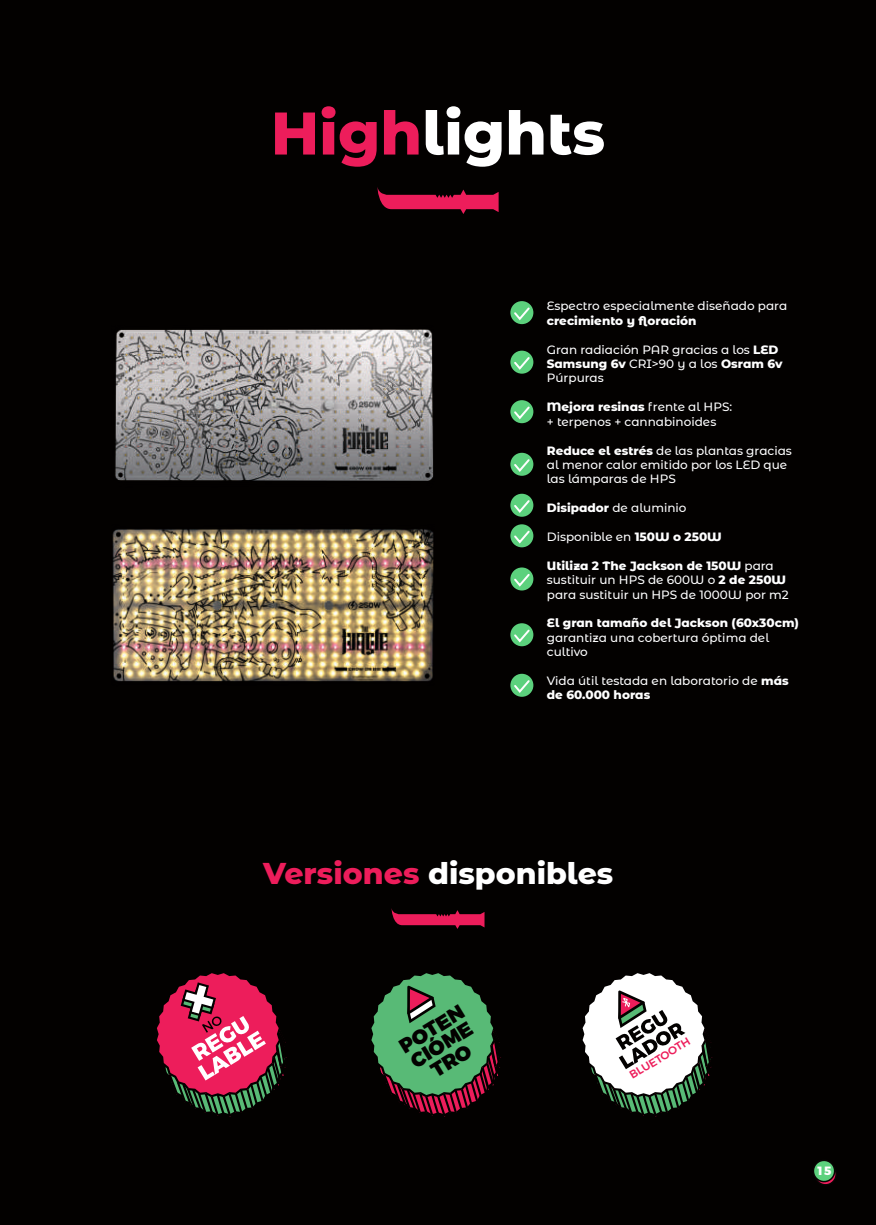
<style>
.page{position:relative;width:876px;height:1225px;background:#030100}
.page>*{position:absolute;margin:0;border:0;box-sizing:border-box;transform-origin:0 0}
.t1{font:800 60px "Montserrat Alternates";color:#fff}
.t2{font:800 30px "Montserrat Alternates";color:#fff}
.t3{font:900 20.2px/18.6px "Montserrat";color:#030100;text-align:center}
.t4{font:500 12px/14.4px "Montserrat Alternates";color:#fff}
.t5{font:800 12px "Montserrat Alternates";color:#fff}
.t6{font:800 12px "Montserrat";color:#fff}
.t7{font:500 11.2px "Montserrat";color:#ed1d5b}
.s1{color:#ed1d5b}
.s2{font-weight:800}
</style>
<div class="page">
<svg style="left:377px;top:187px;width:122px;height:27px"></svg>
<svg style="left:391px;top:908px;width:93px;height:21px"></svg>
<svg style="left:157px;top:973px;width:130px;height:143px"></svg>
<svg style="left:371px;top:973px;width:130px;height:143px"></svg>
<svg style="left:582px;top:973px;width:131px;height:143px"></svg>
<svg style="left:510px;top:301px;width:23px;height:23px"></svg>
<svg style="left:512px;top:306px;width:19px;height:16px"></svg>
<div style="left:510px;top:351px;width:23px;height:23px;background:#5cd17d;border-radius:50%"></div>
<svg style="left:512px;top:355px;width:19px;height:16px"></svg>
<svg style="left:510px;top:400px;width:23px;height:23px"></svg>
<svg style="left:512px;top:405px;width:19px;height:16px"></svg>
<div style="left:510px;top:453px;width:23px;height:23px;background:#5cd17d;border-radius:50%"></div>
<svg style="left:512px;top:457px;width:19px;height:16px"></svg>
<div style="left:510px;top:494px;width:23px;height:23px;background:#5cd17d;border-radius:50%"></div>
<svg style="left:512px;top:498px;width:19px;height:16px"></svg>
<svg style="left:510px;top:524px;width:23px;height:23px"></svg>
<svg style="left:512px;top:529px;width:19px;height:16px"></svg>
<svg style="left:510px;top:567px;width:23px;height:23px"></svg>
<svg style="left:512px;top:572px;width:19px;height:16px"></svg>
<svg style="left:510px;top:623px;width:23px;height:23px"></svg>
<svg style="left:512px;top:628px;width:19px;height:16px"></svg>
<div style="left:510px;top:674px;width:23px;height:23px;background:#5cd17d;border-radius:50%"></div>
<svg style="left:512px;top:678px;width:19px;height:16px"></svg>
<svg style="left:814px;top:1161px;width:22px;height:24px"></svg>
<img style="left:115px;top:329px;width:319px;height:152px">
<img style="left:112px;top:529px;width:322px;height:153px">
<h1 class="t1" style="left:271px;top:89px;width:336px"><span class="s1">High</span>lights</h1>
<p class="t4" style="left:547px;top:298px;width:242px">Espectro especialmente diseñado para</p>
<p class="t5" style="left:547px;top:312px;width:151px">crecimiento y floración</p>
<p class="t4" style="left:547px;top:342px;width:237px">Gran radiación PAR gracias a los <span class="s2">LED<br>Samsung 6v</span> CRI&gt;90 y a los <span class="s2">Osram 6v<br></span>Púrpuras</p>
<p class="t4" style="left:547px;top:399px;width:187px"><span class="s2">Mejora resinas</span> frente al HPS: + terpenos + cannabinoides</p>
<p class="t4" style="left:547px;top:442px;width:247px"><span class="s2">Reduce el estrés</span> de las plantas gracias al menor calor emitido por los LED que las lámparas de HPS</p>
<p class="t4" style="left:547px;top:500px;width:141px"><span class="s2">Disipador</span> de aluminio</p>
<p class="t4" style="left:547px;top:529px;width:176px">Disponible en <span class="s2">150W o 250W</span></p>
<p class="t4" style="left:547px;top:558px;width:243px"><span class="s2">Utiliza 2 The Jackson de 150W</span> para sustituir un HPS de 600W o <span class="s2">2 de 250W </span>para sustituir un HPS de 1000W por m2</p>
<p class="t5" style="left:547px;top:614px;width:254px">El gran tamaño del Jackson (60x30cm)</p>
<p class="t4" style="left:547px;top:630px;width:224px">garantiza una cobertura óptima del cultivo</p>
<p class="t4" style="left:547px;top:673px;width:243px">Vida útil testada en laboratorio de <span class="s2">más de 60.000 horas</span></p>
<h2 class="t2" style="left:263px;top:851px;width:352px"><span class="s1">Versiones</span> disponibles</h2>
<h3 class="t3" style="left:395px;top:1038px;width:74px;rotate:-32deg">POTEN<br>CIÓME<br>TRO</h3>
<p class="t7" style="left:626px;top:1068px;width:70px;rotate:-31deg">BLUETOOTH</p>
<p class="t6" style="left:817px;top:1160px;width:16px">15</p>
</div>
